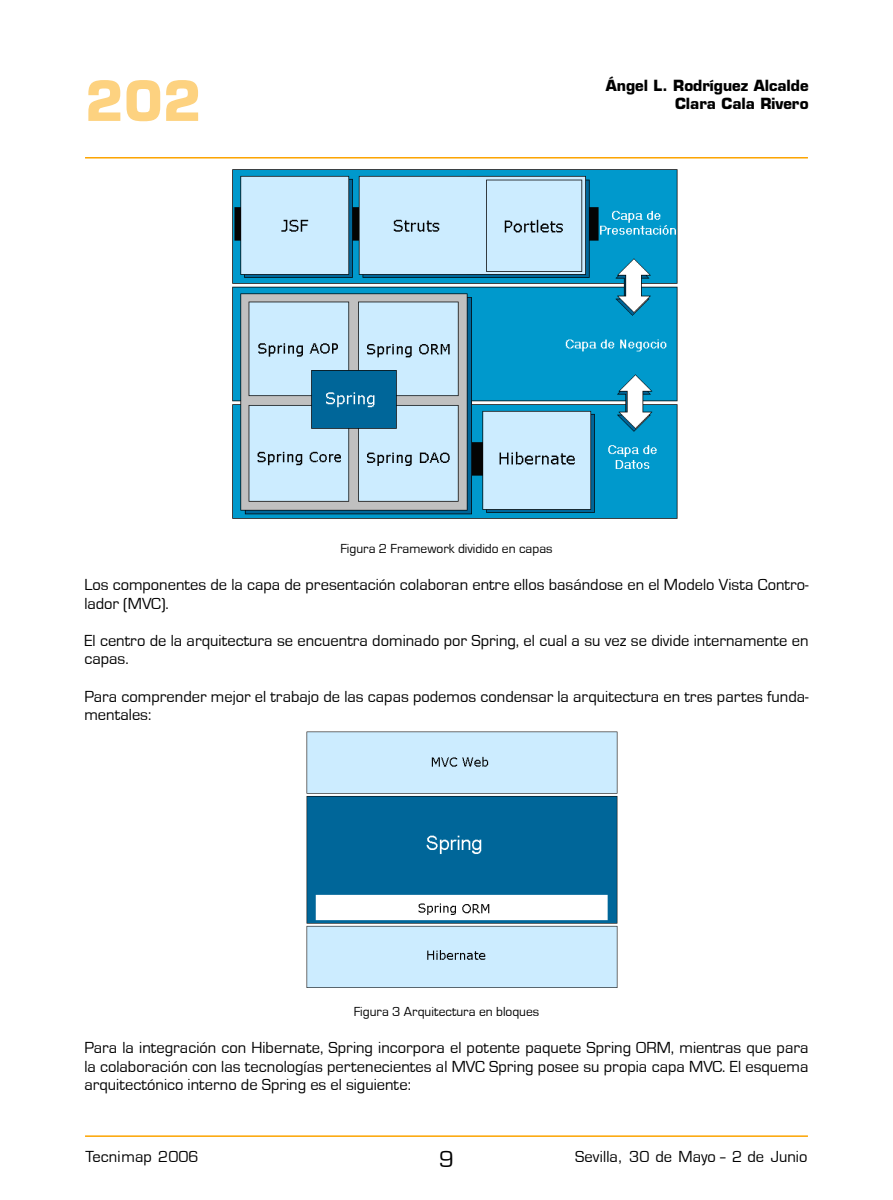
<style>
.page{position:relative;width:893px;height:1200px;background:#fff}
.page>*{position:absolute;margin:0;border:0;box-sizing:border-box;transform-origin:0 0}
.t1{font:700 54px "Eurostile";color:#fdd280}
.t2{font:16.5px/18.6px "Eurostile T";color:#000}
.t3{font:16.5px "Eurostile";color:#000}
.t4{font:700 15px/18px "Eurostile";color:#000;text-align:right}
.t5{font:13.5px "Eurostile T";color:#000}
</style>
<div class="page">
<hr style="left:85px;top:1135px;width:723px;height:1px;background:#fca400">
<hr style="left:85px;top:157px;width:723px;height:1px;background:#fca400">
<img style="left:232px;top:169px;width:446px;height:350px">
<img style="left:306px;top:731px;width:312px;height:256px">
<h1 class="t1" style="left:85px;top:68px;width:118px">202</h1>
<p class="t4" style="left:606px;top:77px;width:204px">Ángel L. Rodríguez Alcalde<br>Clara Cala Rivero</p>
<p class="t5" style="left:340px;top:541px;width:214px">Figura 2 Framework dividido en capas</p>
<p class="t2" style="left:84px;top:575px;width:726px">Los componentes de la capa de presentación colaboran entre ellos basándose en el Modelo Vista Contro&shy;lador (MVC).</p>
<p class="t2" style="left:84px;top:631px;width:726px">El centro de la arquitectura se encuentra dominado por Spring, el cual a su vez se divide internamente en capas.</p>
<p class="t2" style="left:84px;top:687px;width:726px">Para comprender mejor el trabajo de las capas podemos condensar la arquitectura en tres partes funda&shy;mentales:</p>
<p class="t5" style="left:354px;top:1003px;width:187px">Figura 3 Arquitectura en bloques</p>
<p class="t2" style="left:84px;top:1038px;width:726px;text-align:justify">Para la integración con Hibernate, Spring incorpora el potente paquete Spring ORM, mientras que para la colaboración con las tecnologías pertenecientes al MVC Spring posee su propia capa MVC. El esquema arquitectónico interno de Spring es el siguiente:</p>
<p class="t3" style="left:85px;top:1146px;width:115px">Tecnimap 2006</p>
<p class="t2" style="left:575px;top:1146px;width:234px">Sevilla, 30 de Mayo - 2 de Junio</p>
</div>
